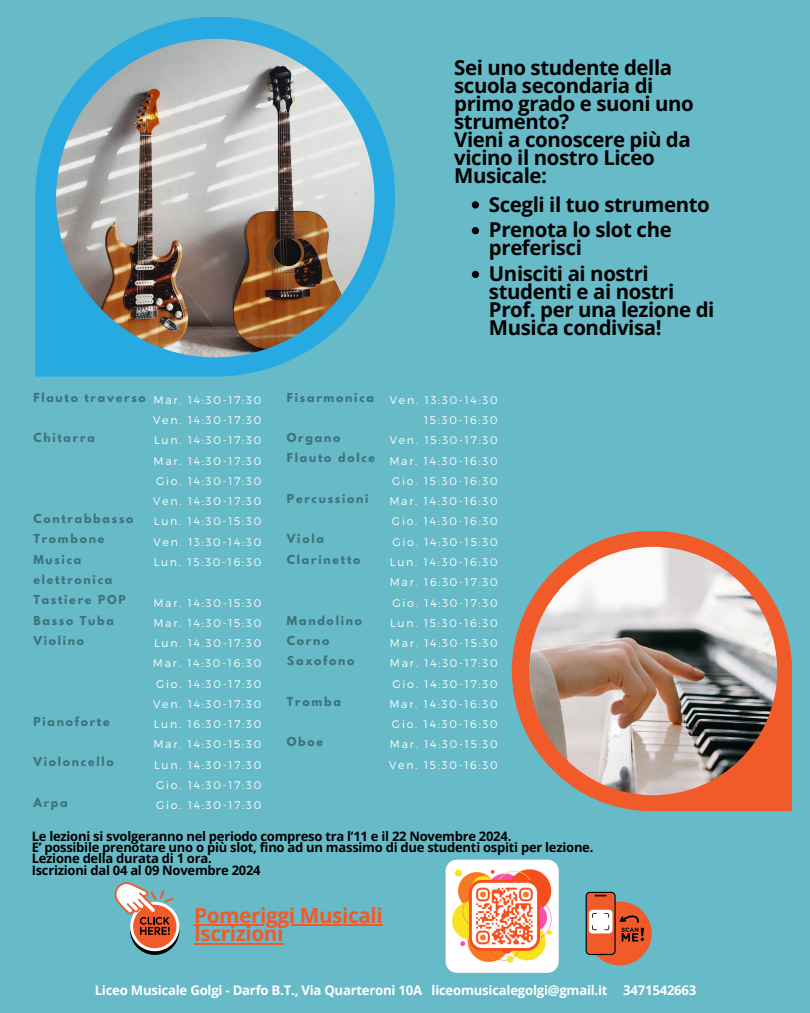
<style>
.page{position:relative;width:810px;height:1013px;background:#fff}
.page>*{position:absolute;margin:0;border:0;box-sizing:border-box;transform-origin:0 0}
.t1{font:700 20.8px/18.8px "Open Sans";letter-spacing:-.02em;color:#f15a29}
.t2{font:700 20.4px/18px "Open Sans";letter-spacing:-.02em;color:#000}
.t3{font:700 13.2px "Open Sans";letter-spacing:-.02em;color:#fff}
.t4{font:700 13px/11.2px "Open Sans";letter-spacing:-.02em;color:#000}
.t5{font:300 11px "Montserrat";letter-spacing:.16em;color:#fff}
.t6{font:700 11px/20.2px "League Spartan";letter-spacing:.16em;color:#3d737d}
</style>
<div class="page">
<div style="left:0;top:0;width:810px;height:1012px;background:#67bac7"></div>
<svg style="left:35px;top:17px;width:360px;height:359px"></svg>
<img style="left:56px;top:39px;width:318px;height:318px">
<svg style="left:512px;top:531px;width:280px;height:280px;fill:#f15a29"></svg>
<img style="left:529px;top:547px;width:248px;height:248px;border-radius:50%">
<img style="left:446px;top:859px;width:113px;height:113px;border-radius:11px">
<svg style="left:114px;top:882px;width:65px;height:72px"></svg>
<svg style="left:586px;top:891px;width:66px;height:74px"></svg>
<svg style="left:472px;top:201px;width:7px;height:7px"></svg>
<svg style="left:472px;top:227px;width:7px;height:7px"></svg>
<svg style="left:472px;top:271px;width:7px;height:7px"></svg>
<hr style="left:194px;top:924px;width:189px;height:1px;background:#f15a29">
<hr style="left:194px;top:942px;width:89px;height:2px;background:#f15a29">
<p class="t6" style="left:33px;top:388px;width:114px">Flauto traverso</p>
<p class="t6" style="left:33px;top:429px;width:63px">Chitarra</p>
<h4 class="t5" style="left:154px;top:393px;width:109px">Mar. 14:30-17:30</h4>
<h4 class="t5" style="left:153px;top:413px;width:110px">Ven. 14:30-17:30</h4>
<p class="t5" style="left:154px;top:433px;width:109px">Lun. 14:30-17:30</p>
<p class="t5" style="left:154px;top:453px;width:109px">Mar. 14:30-17:30</p>
<p class="t5" style="left:156px;top:474px;width:107px">Gio. 14:30-17:30</p>
<p class="t5" style="left:153px;top:494px;width:110px">Ven. 14:30-17:30</p>
<p class="t5" style="left:154px;top:514px;width:109px">Lun. 14:30-15:30</p>
<p class="t5" style="left:153px;top:534px;width:109px">Ven. 13:30-14:30</p>
<p class="t5" style="left:154px;top:555px;width:109px">Lun. 15:30-16:30</p>
<p class="t5" style="left:153px;top:595px;width:109px">Mar. 14:30-15:30</p>
<p class="t5" style="left:153px;top:615px;width:109px">Mar. 14:30-15:30</p>
<p class="t5" style="left:154px;top:636px;width:109px">Lun. 14.30-17:30</p>
<p class="t5" style="left:153px;top:656px;width:110px">Mar. 14:30-16:30</p>
<p class="t5" style="left:156px;top:676px;width:107px">Gio. 14:30-17:30</p>
<p class="t5" style="left:153px;top:696px;width:110px">Ven. 14:30-17:30</p>
<p class="t5" style="left:154px;top:717px;width:109px">Lun. 16:30-17:30</p>
<p class="t5" style="left:153px;top:737px;width:109px">Mar. 14:30-15:30</p>
<p class="t5" style="left:154px;top:757px;width:109px">Lun. 14:30-17:30</p>
<p class="t5" style="left:156px;top:777px;width:107px">Gio. 14:30-17:30</p>
<p class="t5" style="left:156px;top:798px;width:107px">Gio. 14:30-17:30</p>
<h4 class="t6" style="left:33px;top:510px;width:102px">Contrabbasso<br>Trombone<br>Musica elettronica<br>Tastiere POP<br>Basso Tuba<br>Violino</h4>
<h4 class="t6" style="left:33px;top:712px;width:78px">Pianoforte</h4>
<h4 class="t6" style="left:33px;top:753px;width:82px">Violoncello</h4>
<h4 class="t6" style="left:33px;top:793px;width:36px">Arpa</h4>
<p class="t2" style="left:454px;top:58px;width:241px">Sei uno studente della scuola secondaria di primo grado e suoni uno strumento?<br>Vieni a conoscere più da vicino il nostro Liceo<br>Musicale:</p>
<p class="t2" style="left:489px;top:195px;width:222px">Scegli il tuo strumento</p>
<h4 class="t2" style="left:489px;top:220px;width:184px">Prenota lo slot che preferisci</h4>
<h4 class="t2" style="left:489px;top:264px;width:227px">Unisciti ai nostri studenti e ai nostri<br>Prof. per una lezione di<br>Musica condivisa!</h4>
<h4 class="t6" style="left:287px;top:388px;width:89px">Fisarmonica</h4>
<h4 class="t6" style="left:287px;top:429px;width:90px">Organo<br>Flauto dolce</h4>
<p class="t6" style="left:287px;top:490px;width:83px">Percussioni</p>
<p class="t6" style="left:287px;top:530px;width:75px">Viola<br>Clarinetto</p>
<p class="t6" style="left:287px;top:611px;width:77px">Mandolino<br>Corno<br>Saxofono</p>
<p class="t6" style="left:287px;top:692px;width:55px">Tromba</p>
<p class="t6" style="left:287px;top:733px;width:38px">Oboe</p>
<p class="t5" style="left:390px;top:393px;width:109px">Ven. 13:30-14:30</p>
<p class="t5" style="left:424px;top:413px;width:75px">15:30-16:30</p>
<p class="t5" style="left:390px;top:433px;width:109px">Ven. 15:30-17:30</p>
<p class="t5" style="left:389px;top:453px;width:110px">Mar. 14:30-16:30</p>
<p class="t5" style="left:392px;top:474px;width:107px">Gio. 15:30-16:30</p>
<p class="t5" style="left:389px;top:494px;width:110px">Mar. 14:30-16:30</p>
<p class="t5" style="left:392px;top:514px;width:107px">Gio. 14:30-16:30</p>
<p class="t5" style="left:392px;top:534px;width:107px">Gio. 14:30-15:30</p>
<p class="t5" style="left:390px;top:555px;width:109px">Lun. 14:30-16:30</p>
<p class="t5" style="left:390px;top:575px;width:109px">Mar. 16:30-17:30</p>
<p class="t5" style="left:393px;top:595px;width:107px">Gio. 14:30-17:30</p>
<p class="t5" style="left:390px;top:615px;width:109px">Lun. 15:30-16:30</p>
<p class="t5" style="left:390px;top:636px;width:109px">Mar. 14:30-15:30</p>
<p class="t5" style="left:390px;top:656px;width:109px">Mar. 14:30-17:30</p>
<p class="t5" style="left:393px;top:676px;width:107px">Gio. 14:30-17:30</p>
<h3 class="t5" style="left:389px;top:696px;width:110px">Mar. 14:30-16:30</h3>
<p class="t5" style="left:392px;top:717px;width:107px">Gio. 14:30-16:30</p>
<p class="t5" style="left:390px;top:737px;width:109px">Mar. 14:30-15:30</p>
<h1 class="t5" style="left:389px;top:757px;width:110px">Ven. 15:30-16:30</h1>
<h4 class="t4" style="left:32px;top:830px;width:563px">Le lezioni si svolgeranno nel periodo compreso tra l’11 e il 22 Novembre 2024.<br>E’ possibile prenotare uno o più slot, fino ad un massimo di due studenti ospiti per lezione.<br>Lezione della durata di 1 ora.<br>Iscrizioni dal 04 al 09 Novembre 2024</h4>
<h4 class="t1" style="left:194px;top:905px;width:190px">Pomeriggi Musicali<br>Iscrizioni</h4>
<h4 class="t3" style="left:95px;top:981px;width:603px">Liceo Musicale Golgi - Darfo B.T., Via Quarteroni 10A liceomusicalegolgi@gmail.it 3471542663</h4>
</div>
